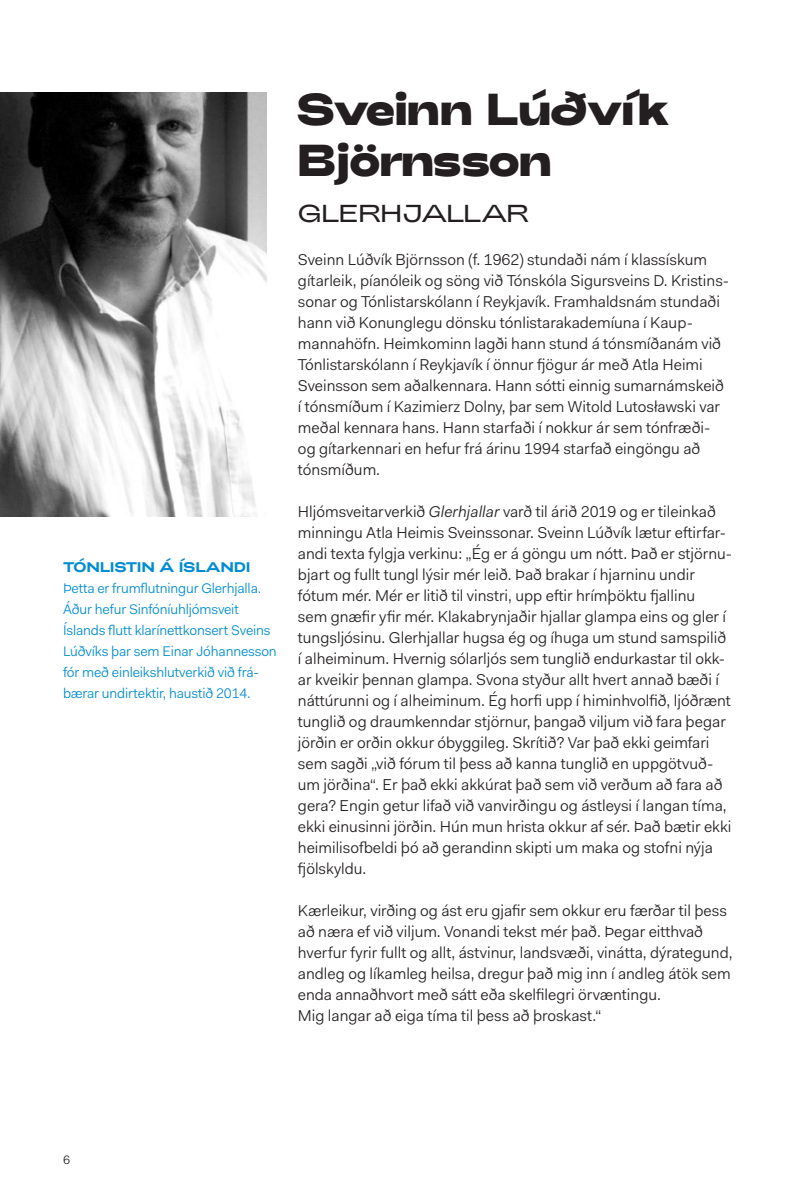
<style>
.page{position:relative;width:794px;height:1191px;background:#fff}
.page>*{position:absolute;margin:0;border:0;box-sizing:border-box;transform-origin:0 0}
.t1{font:900 44.62px/50.9px "Adieu";letter-spacing:-.035em;color:#231f20}
.t2{font:300 24.5px "Adieu";letter-spacing:-.045em;color:#231f20}
.t3{font:15.75px/21px "Fakt Pro Blond";color:#231f20}
.t4{font:14px/21px "Fakt Pro Blond";letter-spacing:-.01em;color:#008cd0}
.t5{font:700 14px "Adieu";letter-spacing:-.015em;color:#008cd0}
.t6{font:12.25px "Fakt Pro Blond";color:#231f20}
.s1{font-style:italic}
</style>
<div class="page">
<img style="left:0;top:93px;width:266px;height:423px">
<p class="t5" style="left:63px;top:559px;width:189px">TÓNLISTIN Á ÍSLANDI</p>
<p class="t4" style="left:63px;top:577px;width:215px">Þetta er frumflutningur Glerhjalla.<br>Áður hefur Sinfóníuhljómsveit Íslands flutt klarínettkonsert Sveins Lúðvíks þar sem Einar Jóhannesson fór með einleikshlutverkið við frá&shy;bærar undirtektir, haustið 2014.</p>
<h1 class="t1" style="left:296px;top:84px;width:375px">Sveinn Lúðvík<br>Björnsson</h1>
<h2 class="t2" style="left:298px;top:200px;width:233px">GLERHJALLAR</h2>
<p class="t3" style="left:298px;top:249px;width:433px">Sveinn Lúðvík Björnsson (f. 1962) stundaði nám í klassískum gítarleik, píanóleik og söng við Tónskóla Sigursveins D. Kristins&shy;sonar og Tónlistarskólann í Reykjavík. Framhaldsnám stundaði hann við Konunglegu dönsku tónlistarakademíuna í Kaup&shy;mannahöfn. Heimkominn lagði hann stund á tónsmíðanám við Tónlistarskólann í Reykjavík í önnur fjögur ár með Atla Heimi Sveinsson sem aðalkennara. Hann sótti einnig sumarnámskeið í tónsmíðum í Kazimierz Dolny, þar sem Witold Lutosławski var meðal kennara hans. Hann starfaði í nokkur ár sem tónfræði&shy;og gítarkennari en hefur frá árinu 1994 starfað eingöngu að tónsmíðum.</p>
<p class="t3" style="left:298px;top:501px;width:436px">Hljómsveitarverkið <span class="s1">Glerhjallar</span> varð til árið 2019 og er tileinkað minningu Atla Heimis Sveinssonar. Sveinn Lúðvík lætur eftirfar&shy;andi texta fylgja verkinu: „Ég er á göngu um nótt. Það er stjörnu&shy;bjart og fullt tungl lýsir mér leið. Það brakar í hjarninu undir fótum mér. Mér er litið til vinstri, upp eftir hrímþöktu fjallinu<br>sem gnæfir yfir mér. Klakabrynjaðir hjallar glampa eins og gler í tungsljósinu. Glerhjallar hugsa ég og íhuga um stund samspilið í alheiminum. Hvernig sólarljós sem tunglið endurkastar til okk&shy;ar kveikir þennan glampa. Svona styður allt hvert annað bæði í náttúrunni og í alheiminum. Ég horfi upp í himinhvolfið, ljóðrænt tunglið og draumkenndar stjörnur, þangað viljum við fara þegar jörðin er orðin okkur óbyggileg. Skrítið? Var það ekki geimfari sem sagði „við fórum til þess að kanna tunglið en uppgötvuð&shy;um jörðina“. Er það ekki akkúrat það sem við verðum að fara að gera? Engin getur lifað við vanvirðingu og ástleysi í langan tíma, ekki einusinni jörðin. Hún mun hrista okkur af sér. Það bætir ekki heimilisofbeldi þó að gerandinn skipti um maka og stofni nýja fjölskyldu.</p>
<p class="t3" style="left:298px;top:900px;width:436px">Kærleikur, virðing og ást eru gjafir sem okkur eru færðar til þess að næra ef við viljum. Vonandi tekst mér það. Þegar eitthvað hverfur fyrir fullt og allt, ástvinur, landsvæði, vinátta, dýrategund, andleg og líkamleg heilsa, dregur það mig inn í andleg átök sem enda annaðhvort með sátt eða skelfilegri örvæntingu.<br>Mig langar að eiga tíma til þess að þroskast.“</p>
<p class="t6" style="left:63px;top:1151px;width:8px">6</p>
</div>
